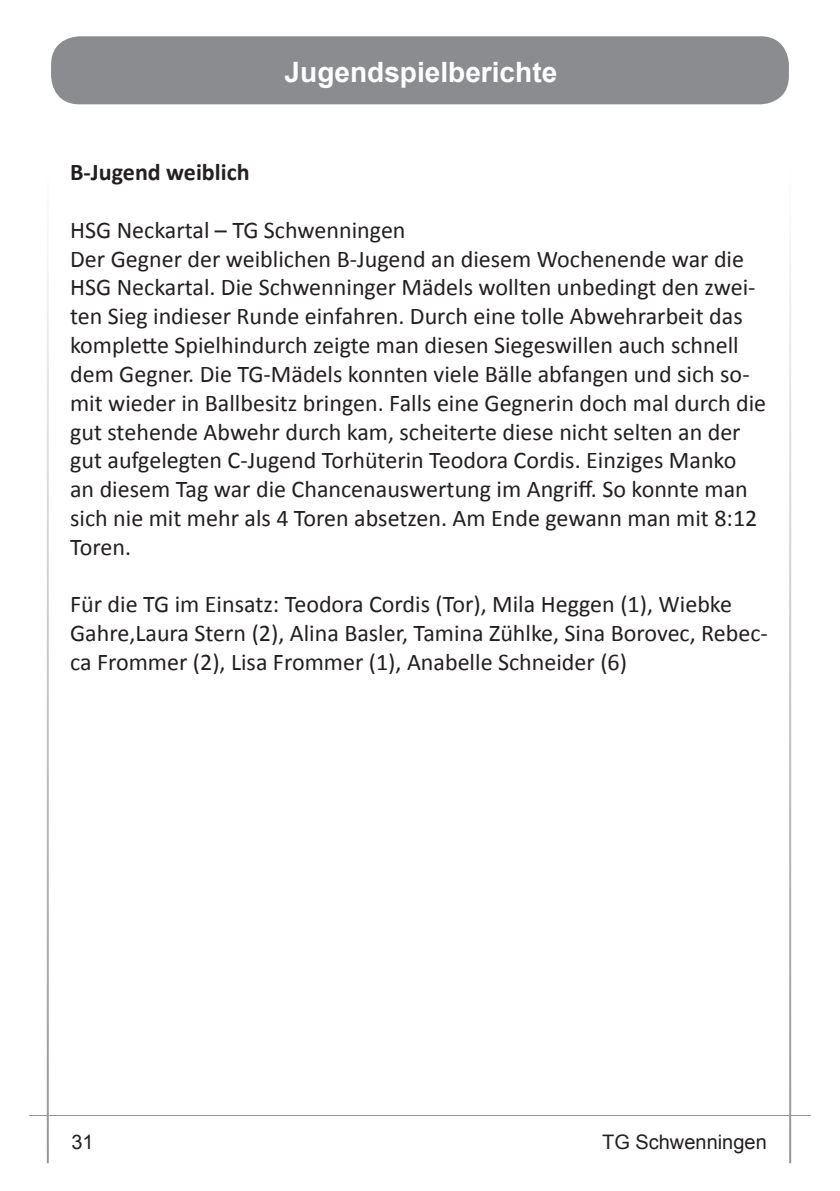
<style>
.page{position:relative;width:840px;height:1191px;background:#fff}
.page>*{position:absolute;margin:0;border:0;box-sizing:border-box;transform-origin:0 0}
.t1{font:700 28px "Arial";color:#fff}
.t2{font:24px/28.8px "Calibri";color:#231f20}
.t3{font:700 24px "Calibri";color:#231f20}
.t4{font:20px "Arial";color:#231f20}
</style>
<div class="page">
<hr style="left:29px;top:1115px;width:781px;height:1px;background:#939598">
<div style="left:51px;top:36px;width:737px;height:68px;background:#8a8c8f;border-radius:28px"></div>
<p class="t1" style="left:284px;top:53px;width:274px">Jugendspielberichte</p>
<p class="t3" style="left:70px;top:155px;width:181px">B-Jugend weiblich</p>
<p class="t2" style="left:70px;top:215px;width:337px">HSG Neckartal – TG Schwenningen</p>
<p class="t2" style="left:70px;top:244px;width:697px">Der Gegner der weiblichen B-Jugend an diesem Wochenende war die HSG Neckartal. Die Schwenninger Mädels wollten unbedingt den zwei&shy;ten Sieg indieser Runde einfahren. Durch eine tolle Abwehrarbeit das komplette Spielhindurch zeigte man diesen Siegeswillen auch schnell dem Gegner. Die TG-Mädels konnten viele Bälle abfangen und sich so&shy;mit wieder in Ballbesitz bringen. Falls eine Gegnerin doch mal durch die gut stehende Abwehr durch kam, scheiterte diese nicht selten an der gut aufgelegten C-Jugend Torhüterin Teodora Cordis. Einziges Manko an diesem Tag war die Chancenauswertung im Angriff. So konnte man sich nie mit mehr als 4 Toren absetzen. Am Ende gewann man mit 8:12<br>Toren.</p>
<p class="t2" style="left:70px;top:589px;width:698px">Für die TG im Einsatz: Teodora Cordis (Tor), Mila Heggen (1), Wiebke<br>Gahre,Laura Stern (2), Alina Basler, Tamina Zühlke, Sina Borovec, Rebec&shy;ca Frommer (2), Lisa Frommer (1), Anabelle Schneider (6)</p>
<p class="t4" style="left:71px;top:1128px;width:24px">31</p>
<p class="t4" style="left:601px;top:1128px;width:166px">TG Schwenningen</p>
</div>
